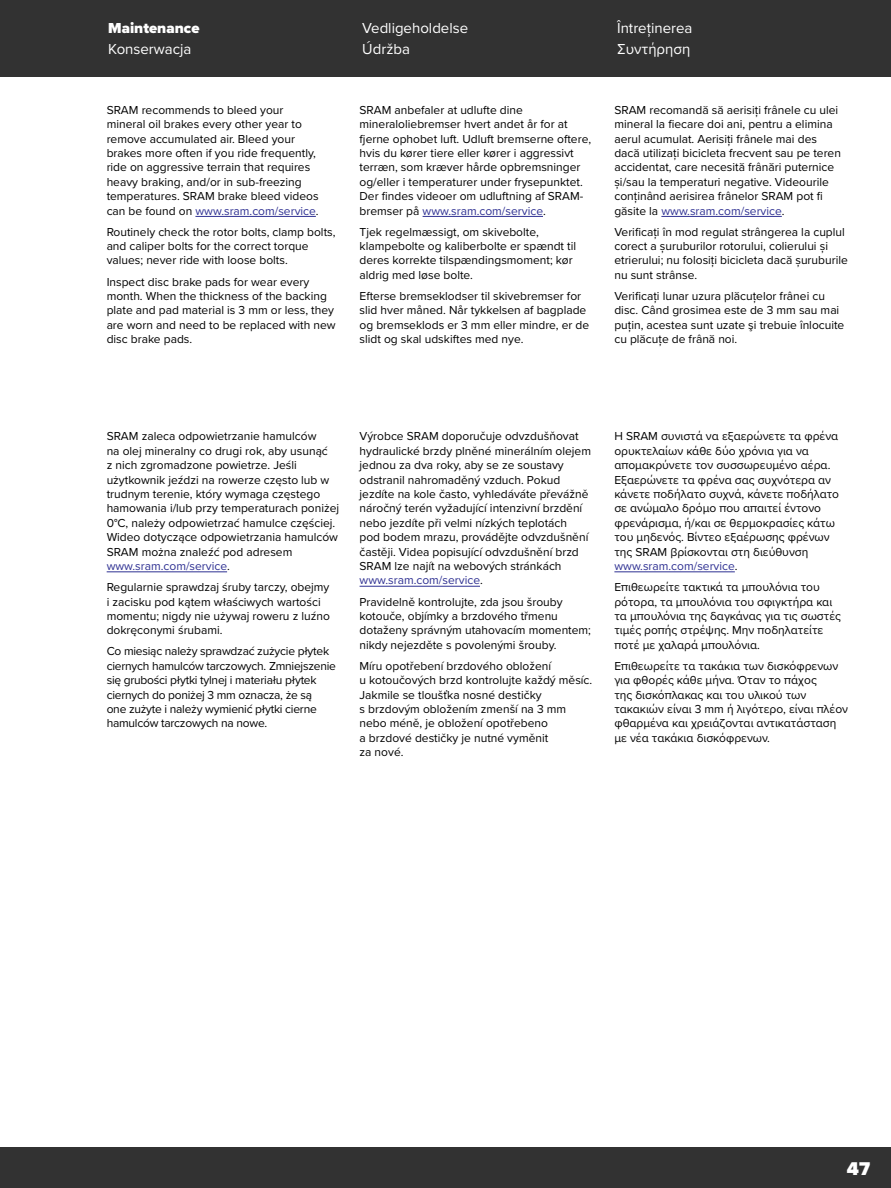
<style>
.page{position:relative;width:891px;height:1188px;background:#fff}
.page>*{position:absolute;margin:0;border:0;box-sizing:border-box;transform-origin:0 0}
.t1{font:900 19.2px "Proxima Nova";color:#fff}
.Header_Proxima_Nova{font:15px "Proxima Nova";color:#fff}
.Header_Proxima_Nova-2{font:900 15px "Proxima Nova";color:#fff}
.User_Manual_Text_-_N{font:12px/14.4px "Proxima Nova";color:#000}
.User_Manual_Text_-_N-2{font:12px/14.4px "Proxima Nova";letter-spacing:-.02em;color:#000}
.s1{color:#2e3092}
</style>
<div class="page">
<div style="left:0;top:1148px;width:891px;height:40px;background:#323232"></div>
<div style="left:0;top:0;width:891px;height:77px;background:#323232"></div>
<hr style="left:195px;top:216px;width:121px;height:1px;background:#2e3092">
<hr style="left:423px;top:216px;width:120px;height:1px;background:#2e3092">
<hr style="left:661px;top:216px;width:121px;height:1px;background:#2e3092">
<hr style="left:107px;top:572px;width:120px;height:1px;background:#2e3092">
<hr style="left:360px;top:586px;width:120px;height:1px;background:#2e3092">
<hr style="left:614px;top:572px;width:121px;height:1px;background:#2e3092">
<p class="Header_Proxima_Nova-2" style="left:108px;top:17px;width:93px">Maintenance</p>
<p class="Header_Proxima_Nova" style="left:362px;top:17px;width:107px">Vedligeholdelse</p>
<p class="Header_Proxima_Nova" style="left:617px;top:17px;width:77px">Întreţinerea</p>
<p class="Header_Proxima_Nova" style="left:108px;top:38px;width:85px">Konserwacja</p>
<p class="Header_Proxima_Nova" style="left:362px;top:38px;width:49px">Údržba</p>
<p class="Header_Proxima_Nova" style="left:617px;top:38px;width:75px">Συντήρηση</p>
<p class="User_Manual_Text_-_N" style="left:107px;top:102px;width:213px">SRAM recommends to bleed your mineral oil brakes every other year to remove accumulated air. Bleed your brakes more often if you ride frequently, ride on aggressive terrain that requires heavy braking, and/or in sub-freezing temperatures. SRAM brake bleed videos can be found on <span class="s1">www.sram.com/service</span>.</p>
<p class="User_Manual_Text_-_N" style="left:107px;top:224px;width:230px">Routinely check the rotor bolts, clamp bolts, and caliper bolts for the correct torque values; never ride with loose bolts.</p>
<p class="User_Manual_Text_-_N" style="left:107px;top:274px;width:231px">Inspect disc brake pads for wear every month. When the thickness of the backing plate and pad material is 3 mm or less, they are worn and need to be replaced with new disc brake pads.</p>
<p class="User_Manual_Text_-_N" style="left:360px;top:102px;width:233px">SRAM anbefaler at udlufte dine mineraloliebremser hvert andet år for at fjerne ophobet luft. Udluft bremserne oftere, hvis du kører tiere eller kører i aggressivt terræn, som kræver hårde opbremsninger og/eller i temperaturer under frysepunktet.<br>Der findes videoer om udluftning af SRAM&shy;bremser på <span class="s1">www.sram.com/service</span>.</p>
<p class="User_Manual_Text_-_N" style="left:360px;top:224px;width:218px">Tjek regelmæssigt, om skivebolte, klampebolte og kaliberbolte er spændt til deres korrekte tilspændingsmoment; kør aldrig med løse bolte.</p>
<p class="User_Manual_Text_-_N" style="left:360px;top:288px;width:231px">Efterse bremseklodser til skivebremser for slid hver måned. Når tykkelsen af bagplade og bremseklods er 3 mm eller mindre, er de slidt og skal udskiftes med nye.</p>
<p class="User_Manual_Text_-_N" style="left:614px;top:102px;width:228px">SRAM recomandă să aerisiți frânele cu ulei mineral la fiecare doi ani, pentru a elimina aerul acumulat. Aerisiți frânele mai des dacă utilizați bicicleta frecvent sau pe teren accidentat, care necesită frânări puternice și/sau la temperaturi negative. Videourile conținând aerisirea frânelor SRAM pot fi găsite la <span class="s1">www.sram.com/service</span>.</p>
<p class="User_Manual_Text_-_N" style="left:614px;top:224px;width:235px">Verificați în mod regulat strângerea la cuplul corect a șuruburilor rotorului, colierului și etrierului; nu folosiți bicicleta dacă șuruburile nu sunt strânse.</p>
<p class="User_Manual_Text_-_N" style="left:614px;top:288px;width:232px">Verificaţi lunar uzura plăcuţelor frânei cu disc. Când grosimea este de 3 mm sau mai puţin, acestea sunt uzate şi trebuie înlocuite cu plăcuţe de frână noi.</p>
<p class="User_Manual_Text_-_N" style="left:107px;top:429px;width:234px">SRAM zaleca odpowietrzanie hamulców<br>na olej mineralny co drugi rok, aby usunąć<br>z nich zgromadzone powietrze. Jeśli użytkownik jeździ na rowerze często lub w trudnym terenie, który wymaga częstego hamowania i/lub przy temperaturach poniżej 0°C, należy odpowietrzać hamulce częściej.<br>Wideo dotyczące odpowietrzania hamulców SRAM można znaleźć pod adresem <span class="s1">www.sram.com/service</span>.</p>
<p class="User_Manual_Text_-_N" style="left:107px;top:579px;width:225px">Regularnie sprawdzaj śruby tarczy, obejmy i zacisku pod kątem właściwych wartości momentu; nigdy nie używaj roweru z luźno dokręconymi śrubami.</p>
<p class="User_Manual_Text_-_N-2" style="left:107px;top:644px;width:231px">Co miesiąc należy sprawdzać zużycie płytek ciernych hamulców tarczowych. Zmniejszenie się grubości płytki tylnej i materiału płytek ciernych do poniżej 3 mm oznacza, że są<br>one zużyte i należy wymienić płytki cierne hamulców tarczowych na nowe.</p>
<p class="User_Manual_Text_-_N" style="left:360px;top:429px;width:233px">Výrobce SRAM doporučuje odvzdušňovat hydraulické brzdy plněné minerálním olejem jednou za dva roky, aby se ze soustavy odstranil nahromaděný vzduch. Pokud jezdíte na kole často, vyhledáváte převážně náročný terén vyžadující intenzivní brzdění nebo jezdíte při velmi nízkých teplotách<br>pod bodem mrazu, provádějte odvzdušnění častěji. Videa popisující odvzdušnění brzd SRAM lze najít na webových stránkách <span class="s1">www.sram.com/service</span>.</p>
<p class="User_Manual_Text_-_N" style="left:360px;top:594px;width:233px">Pravidelně kontrolujte, zda jsou šrouby kotouče, objímky a brzdového třmenu dotaženy správným utahovacím momentem; nikdy nejezděte s povolenými šrouby.</p>
<p class="User_Manual_Text_-_N" style="left:360px;top:658px;width:234px">Míru opotřebení brzdového obložení<br>u kotoučových brzd kontrolujte každý měsíc.<br>Jakmile se tloušťka nosné destičky<br>s brzdovým obložením zmenší na 3 mm nebo méně, je obložení opotřebeno<br>a brzdové destičky je nutné vyměnit<br>za nové.</p>
<p class="User_Manual_Text_-_N" style="left:614px;top:429px;width:226px">Η SRAM συνιστά να εξαερώνετε τα φρένα ορυκτελαίων κάθε δύο χρόνια για να απομακρύνετε τον συσσωρευμένο αέρα.<br>Εξαερώνετε τα φρένα σας συχνότερα αν κάνετε ποδήλατο συχνά, κάνετε ποδήλατο σε ανώμαλο δρόμο που απαιτεί έντονο φρενάρισμα, ή/και σε θερμοκρασίες κάτω του μηδενός. Βίντεο εξαέρωσης φρένων της SRAM βρίσκονται στη διεύθυνση <span class="s1">www.sram.com/service</span>.</p>
<p class="User_Manual_Text_-_N" style="left:614px;top:579px;width:228px">Επιθεωρείτε τακτικά τα μπουλόνια του ρότορα, τα μπουλόνια του σφιγκτήρα και τα μπουλόνια της δαγκάνας για τις σωστές τιμές ροπής στρέψης. Μην ποδηλατείτε ποτέ με χαλαρά μπουλόνια.</p>
<p class="User_Manual_Text_-_N" style="left:614px;top:658px;width:235px">Επιθεωρείτε τα τακάκια των δισκόφρενων για φθορές κάθε μήνα. Όταν το πάχος<br>της δισκόπλακας και του υλικού των τακακιών είναι 3 mm ή λιγότερο, είναι πλέον φθαρμένα και χρειάζονται αντικατάσταση με νέα τακάκια δισκόφρενων.</p>
<h1 class="t1" style="left:847px;top:1154px;width:25px">47</h1>
</div>
